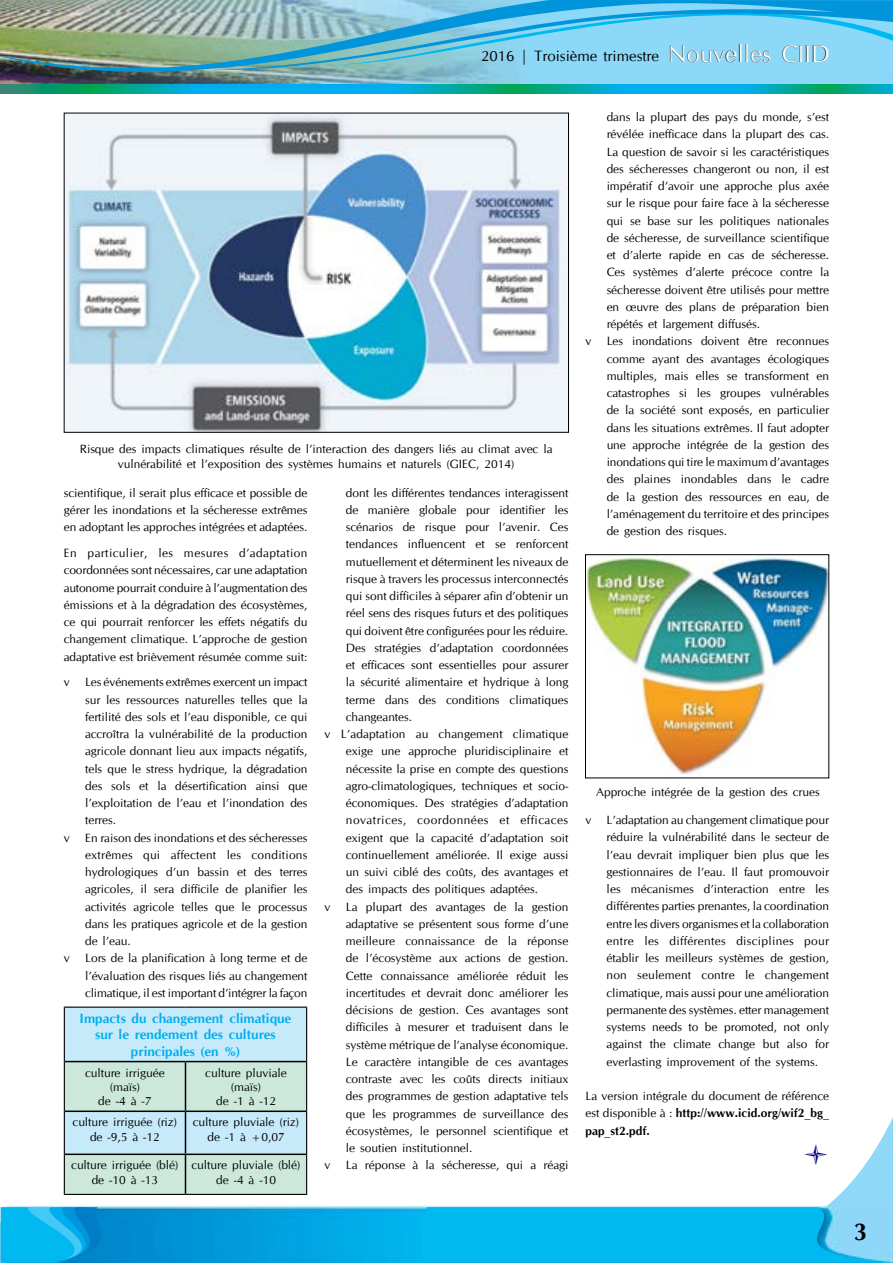
<style>
.page{position:relative;width:893px;height:1263px;background:#fff}
.page>*{position:absolute;margin:0;border:0;box-sizing:border-box;transform-origin:0 0}
.t1{font:700 24px "CG Omega";color:#000}
.t2{font:24px "Webdings";color:#000080;scale:1.1 1}
.t3{font:15px "CG Omega";color:#000}
.t4{font:700 13.5px/16.2px "CG Omega";color:#00aeef;text-align:center}
.t5{font:12px/17.2px "CG Omega";color:#000;text-align:justify}
.t6{font:12px "CG Omega";letter-spacing:.045em;color:#000}
.s1{font-size:24px}
.s2{font-weight:700}
</style>
<div class="page">
<img style="left:0;top:74px;width:893px;height:11px">
<img style="left:3px;top:0;width:890px;height:74px">
<svg style="left:320px;top:0;width:573px;height:65px;background:#6dc6e9"></svg>
<svg style="left:0;top:0;width:3px;height:74px"></svg>
<svg style="left:0;top:1207px;width:1px;height:56px"></svg>
<svg style="left:1px;top:85px;width:892px;height:9px;background:#01a8b5"></svg>
<svg style="left:3px;top:1116px;width:890px;height:90px"></svg>
<svg style="left:1px;top:1207px;width:890px;height:56px;background:#10bbf0"></svg>
<img style="left:137px;top:1207px;width:290px;height:56px">
<svg style="left:16px;top:1207px;width:121px;height:56px;background:#08a0de"></svg>
<img style="left:66px;top:115px;width:501px;height:316px">
<div style="left:64px;top:113px;width:505px;height:320px;border:1px solid #000"></div>
<img style="left:587px;top:557px;width:240px;height:217px">
<svg style="left:65px;top:1008px;width:241px;height:186px;background:#c8e8ea"></svg>
<hr style="left:64px;top:1006px;width:121px;height:2px;background:#000">
<hr style="left:64px;top:1008px;width:1px;height:53px;background:#000">
<hr style="left:185px;top:1006px;width:122px;height:2px;background:#000">
<hr style="left:306px;top:1008px;width:1px;height:53px;background:#000">
<hr style="left:64px;top:1061px;width:1px;height:50px;background:#000">
<hr style="left:306px;top:1061px;width:1px;height:50px;background:#000">
<hr style="left:64px;top:1111px;width:1px;height:43px;background:#000">
<hr style="left:306px;top:1111px;width:1px;height:43px;background:#000">
<hr style="left:64px;top:1154px;width:1px;height:40px;background:#000">
<hr style="left:306px;top:1154px;width:1px;height:40px;background:#000">
<hr style="left:64px;top:1194px;width:121px;height:1px;background:#000">
<hr style="left:185px;top:1194px;width:122px;height:1px;background:#000">
<hr style="left:65px;top:1061px;width:120px;height:1px;background:#000">
<hr style="left:185px;top:1061px;width:121px;height:1px;background:#000">
<hr style="left:185px;top:1062px;width:1px;height:48px;background:#000">
<hr style="left:65px;top:1110px;width:120px;height:2px;background:#000">
<hr style="left:185px;top:1110px;width:121px;height:2px;background:#000">
<hr style="left:185px;top:1112px;width:1px;height:41px;background:#000">
<hr style="left:65px;top:1153px;width:120px;height:2px;background:#000">
<hr style="left:185px;top:1153px;width:121px;height:2px;background:#000">
<hr style="left:185px;top:1155px;width:1px;height:39px;background:#000">
<p class="t3" style="left:481px;top:47px;width:350px">2016 | Troisième trimestre <span class="s1">Nouvelles CIID</span></p>
<p class="t5" style="left:80px;top:442px;width:474px;line-height:14.4px;text-align:center">Risque des impacts climatiques résulte de l’interaction des dangers liés au climat avec la vulnérabilité et l’exposition des systèmes humains et naturels (GIEC, 2014)</p>
<p class="t5" style="left:64px;top:484px;width:245px">scientifique, il serait plus efficace et possible de gérer les inondations et la sécheresse extrêmes en adoptant les approches intégrées et adaptées.</p>
<p class="t5" style="left:64px;top:544px;width:245px">En particulier, les mesures d’adaptation coordonnées sont nécessaires, car une adaptation autonome pourrait conduire à l’augmentation des émissions et à la dégradation des écosystèmes, ce qui pourrait renforcer les effets négatifs du changement climatique. L’approche de gestion adaptative est brièvement résumée comme suit:</p>
<p class="t5" style="left:64px;top:674px;width:7px">v</p>
<p class="t5" style="left:85px;top:674px;width:224px">Les événements extrêmes exercent un impact sur les ressources naturelles telles que la fertilité des sols et l’eau disponible, ce qui accroîtra la vulnérabilité de la production agricole donnant lieu aux impacts négatifs, tels que le stress hydrique, la dégradation des sols et la désertification ainsi que l’exploitation de l’eau et l’inondation des terres.</p>
<p class="t5" style="left:64px;top:829px;width:7px">v</p>
<p class="t5" style="left:85px;top:829px;width:224px">En raison des inondations et des sécheresses extrêmes qui affectent les conditions hydrologiques d’un bassin et des terres agricoles, il sera difficile de planifier les activités agricole telles que le processus dans les pratiques agricole et de la gestion de l’eau.</p>
<p class="t5" style="left:64px;top:950px;width:7px">v</p>
<p class="t5" style="left:85px;top:950px;width:224px">Lors de la planification à long terme et de l’évaluation des risques liés au changement climatique, il est important d’intégrer la façon</p>
<p class="t5" style="left:346px;top:484px;width:224px">dont les différentes tendances interagissent</p>
<p class="t5" style="left:346px;top:501px;width:224px">de manière globale pour identifier les</p>
<p class="t5" style="left:346px;top:519px;width:224px">scénarios de risque pour l’avenir. Ces</p>
<p class="t5" style="left:346px;top:536px;width:224px">tendances influencent et se renforcent</p>
<p class="t5" style="left:346px;top:553px;width:224px">mutuellement et déterminent les niveaux de</p>
<p class="t5" style="left:346px;top:570px;width:224px">risque à travers les processus interconnectés</p>
<p class="t5" style="left:346px;top:588px;width:224px">qui sont difficiles à séparer afin d’obtenir un</p>
<p class="t5" style="left:346px;top:605px;width:224px">réel sens des risques futurs et des politiques</p>
<p class="t5" style="left:346px;top:622px;width:224px">qui doivent être configurées pour les réduire.</p>
<p class="t5" style="left:346px;top:639px;width:224px">Des stratégies d’adaptation coordonnées</p>
<p class="t5" style="left:346px;top:657px;width:224px">et efficaces sont essentielles pour assurer</p>
<p class="t5" style="left:346px;top:674px;width:224px">la sécurité alimentaire et hydrique à long</p>
<p class="t5" style="left:346px;top:691px;width:224px">terme dans des conditions climatiques</p>
<p class="t5" style="left:346px;top:708px;width:68px">changeantes.</p>
<p class="t5" style="left:325px;top:726px;width:245px">v L’adaptation au changement climatique</p>
<p class="t5" style="left:346px;top:743px;width:224px">exige une approche pluridisciplinaire et</p>
<p class="t5" style="left:346px;top:760px;width:224px">nécessite la prise en compte des questions</p>
<p class="t5" style="left:346px;top:777px;width:224px">agro-climatologiques, techniques et socio-</p>
<p class="t5" style="left:346px;top:794px;width:224px">économiques. Des stratégies d’adaptation</p>
<p class="t6" style="left:346px;top:813px;width:224px">novatrices, coordonnées et efficaces</p>
<p class="t5" style="left:346px;top:829px;width:224px">exigent que la capacité d’adaptation soit</p>
<p class="t5" style="left:346px;top:846px;width:224px">continuellement améliorée. Il exige aussi</p>
<p class="t5" style="left:346px;top:863px;width:224px">un suivi ciblé des coûts, des avantages et</p>
<p class="t5" style="left:346px;top:881px;width:194px">des impacts des politiques adaptées.</p>
<p class="t5" style="left:325px;top:898px;width:7px">v</p>
<p class="t5" style="left:346px;top:898px;width:224px">La plupart des avantages de la gestion adaptative se présentent sous forme d’une meilleure connaissance de la réponse de l’écosystème aux actions de gestion.<br>Cette connaissance améliorée réduit les incertitudes et devrait donc améliorer les décisions de gestion. Ces avantages sont difficiles à mesurer et traduisent dans le système métrique de l’analyse économique.<br>Le caractère intangible de ces avantages contraste avec les coûts directs initiaux des programmes de gestion adaptative tels que les programmes de surveillance des écosystèmes, le personnel scientifique et le soutien institutionnel.</p>
<p class="t5" style="left:325px;top:1157px;width:7px">v</p>
<p class="t5" style="left:346px;top:1157px;width:224px">La réponse à la sécheresse, qui a réagi</p>
<p class="t4" style="left:80px;top:1010px;width:213px">Impacts du changement climatique sur le rendement des cultures principales (en %)</p>
<p class="t5" style="left:85px;top:1065px;width:81px;line-height:14.4px;text-align:center">culture irriguée (maïs)<br>de -4 à -7</p>
<p class="t5" style="left:205px;top:1065px;width:83px;line-height:14.4px;text-align:center">culture pluviale (maïs)<br>de -1 à -12</p>
<p class="t5" style="left:73px;top:1115px;width:106px;line-height:14.4px;text-align:center">culture irriguée (riz) de -9,5 à -12</p>
<p class="t5" style="left:193px;top:1115px;width:108px;line-height:14.4px;text-align:center">culture pluviale (riz) de -1 à +0,07</p>
<p class="t5" style="left:71px;top:1158px;width:109px;line-height:14.4px;text-align:center">culture irriguée (blé) de -10 à -13</p>
<p class="t5" style="left:192px;top:1158px;width:111px;line-height:14.4px;text-align:center">culture pluviale (blé) de -4 à -10</p>
<p class="t5" style="left:607px;top:109px;width:224px">dans la plupart des pays du monde, s’est révélée inefficace dans la plupart des cas.<br>La question de savoir si les caractéristiques des sécheresses changeront ou non, il est impératif d’avoir une approche plus axée sur le risque pour faire face à la sécheresse qui se base sur les politiques nationales de sécheresse, de surveillance scientifique et d’alerte rapide en cas de sécheresse.<br>Ces systèmes d’alerte précoce contre la sécheresse doivent être utilisés pour mettre en œuvre des plans de préparation bien répétés et largement diffusés.</p>
<p class="t5" style="left:585px;top:333px;width:7px">v</p>
<p class="t5" style="left:607px;top:333px;width:224px">Les inondations doivent être reconnues comme ayant des avantages écologiques multiples, mais elles se transforment en catastrophes si les groupes vulnérables de la société sont exposés, en particulier dans les situations extrêmes. Il faut adopter une approche intégrée de la gestion des inondations qui tire le maximum d’avantages des plaines inondables dans le cadre de la gestion des ressources en eau, de l’aménagement du territoire et des principes de gestion des risques.</p>
<p class="t5" style="left:596px;top:784px;width:225px">Approche intégrée de la gestion des crues</p>
<p class="t5" style="left:585px;top:812px;width:7px">v</p>
<p class="t5" style="left:607px;top:812px;width:224px">L’adaptation au changement climatique pour réduire la vulnérabilité dans le secteur de l’eau devrait impliquer bien plus que les gestionnaires de l’eau. Il faut promouvoir les mécanismes d’interaction entre les différentes parties prenantes, la coordination entre les divers organismes et la collaboration entre les différentes disciplines pour établir les meilleurs systèmes de gestion, non seulement contre le changement climatique, mais aussi pour une amélioration permanente des systèmes. etter management systems needs to be promoted, not only against the climate change but also for everlasting improvement of the systems.</p>
<p class="t5" style="left:585px;top:1087px;width:245px">La version intégrale du document de référence est disponible à : <span class="s2">http://www.icid.org/wif2_bg_ pap_st2.pdf.</span></p>
<h1 class="t2" style="left:803px;top:1143px;width:25px">●</h1>
<h1 class="t1" style="left:854px;top:1216px;width:15px">3</h1>
</div>
